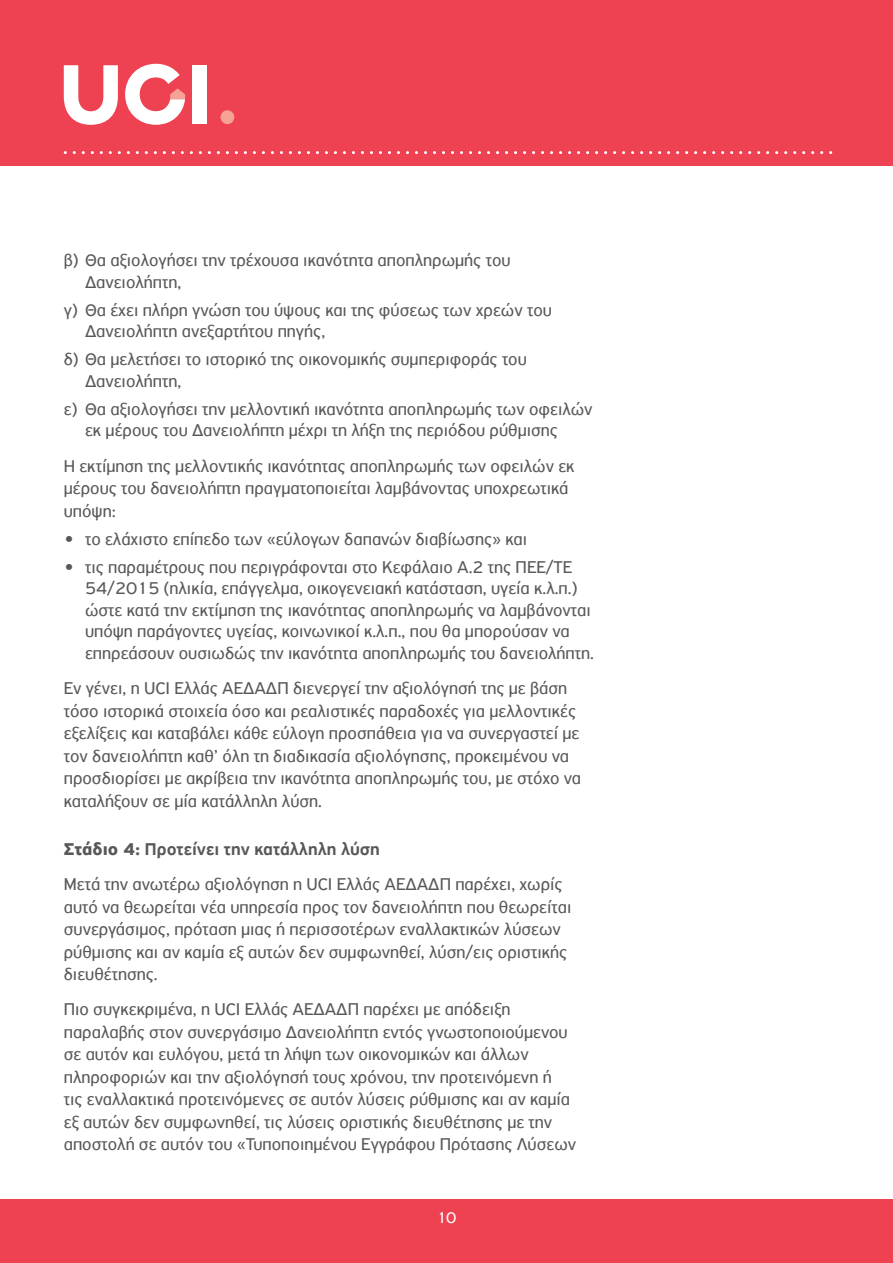
<style>
.page{position:relative;width:893px;height:1263px;background:#fff}
.page>*{position:absolute;margin:0;border:0;box-sizing:border-box;transform-origin:0 0}
.Text{font:18px/22.5px "PF Highway Sans Pro";color:#57585a}
.Bullet_text{font:18px/21.6px "PF Highway Sans Pro";color:#57585a}
.Text-2{font:500 18px "PF Highway Sans Pro";color:#57585a}
.t1{font:16.5px "PF Highway Sans Pro";color:#fff}
.s1{font-family:"GFS Didot"}
.s2{font-weight:700}
</style>
<div class="page">
<div style="left:0;top:0;width:893px;height:166px;background:#ee4252"></div>
<svg style="left:64px;top:151px;width:768px;height:3px"></svg>
<div style="left:0;top:1199px;width:893px;height:64px;background:#ee4252"></div>
<svg style="left:64px;top:65px;width:54px;height:60px"></svg>
<svg style="left:125px;top:64px;width:60px;height:61px"></svg>
<div style="left:192px;top:65px;width:15px;height:59px;background:#fff"></div>
<div style="left:220px;top:110px;width:14px;height:14px;background:#f7a297;border-radius:50%"></div>
<p class="Bullet_text" style="left:85px;top:249px;width:427px;text-indent:-21px">β) Θα αξιολογήσει την τρέχουσα ικανότητα αποπληρωμής του<br>Δανειολήπτη,</p>
<p class="Bullet_text" style="left:85px;top:299px;width:468px;text-indent:-21px">γ) Θα έχει πλήρη γνώση του ύψους και της φύσεως των χρεών του<br>Δανειολήπτη ανεξαρτήτου πηγής,</p>
<p class="Bullet_text" style="left:85px;top:348px;width:443px;text-indent:-21px">δ) Θα μελετήσει το ιστορικό της οικονομικής συμπεριφοράς του<br>Δανειολήπτη,</p>
<p class="Bullet_text" style="left:85px;top:398px;width:509px;text-indent:-21px">ε) Θα αξιολογήσει την μελλοντική ικανότητα αποπληρωμής των οφειλών εκ μέρους του Δανειολήπτη μέχρι τη λήξη της περιόδου ρύθμισης</p>
<p class="Text" style="left:64px;top:454px;width:512px">Η εκτίμηση της μελλοντικής ικανότητας αποπληρωμής των οφειλών εκ μέρους του δανειολήπτη πραγματοποιείται λαμβάνοντας υποχρεωτικά υπόψη:</p>
<p class="Bullet_text" style="left:64px;top:528px;width:465px"><span class="s1">•</span> το ελάχιστο επίπεδο των «εύλογων δαπανών διαβίωσης» και</p>
<p class="Bullet_text" style="left:85px;top:556px;width:510px;text-indent:-21px"><span class="s1">•</span> τις παραμέτρους που περιγράφονται στο Κεφάλαιο Α.2 της ΠΕΕ/ΤΕ 54/2015 (ηλικία, επάγγελμα, οικογενειακή κατάσταση, υγεία κ.λ.π.) ώστε κατά την εκτίμηση της ικανότητας αποπληρωμής να λαμβάνονται υπόψη παράγοντες υγείας, κοινωνικοί κ.λ.π., που θα μπορούσαν να επηρεάσουν ουσιωδώς την ικανότητα αποπληρωμής του δανειολήπτη.</p>
<p class="Text" style="left:64px;top:677px;width:519px">Εν γένει, η UCI Ελλάς ΑΕΔΑΔΠ διενεργεί την αξιολόγησή της με βάση τόσο ιστορικά στοιχεία όσο και ρεαλιστικές παραδοχές για μελλοντικές εξελίξεις και καταβάλει κάθε εύλογη προσπάθεια για να συνεργαστεί με τον δανειολήπτη καθ’ όλη τη διαδικασία αξιολόγησης, προκειμένου να προσδιορίσει με ακρίβεια την ικανότητα αποπληρωμής του, με στόχο να καταλήξουν σε μία κατάλληλη λύση.</p>
<p class="Text-2" style="left:64px;top:838px;width:317px"><span class="s2">Στάδιο 4:</span> Προτείνει την κατάλληλη λύση</p>
<p class="Text" style="left:64px;top:873px;width:509px">Μετά την ανωτέρω αξιολόγηση η UCI Ελλάς ΑΕΔΑΔΠ παρέχει, χωρίς αυτό να θεωρείται νέα υπηρεσία προς τον δανειολήπτη που θεωρείται συνεργάσιμος, πρόταση μιας ή περισσοτέρων εναλλακτικών λύσεων ρύθμισης και αν καμία εξ αυτών δεν συμφωνηθεί, λύση/εις οριστικής διευθέτησης.</p>
<p class="Text" style="left:64px;top:998px;width:514px">Πιο συγκεκριμένα, η UCI Ελλάς ΑΕΔΑΔΠ παρέχει με απόδειξη παραλαβής στον συνεργάσιμο Δανειολήπτη εντός γνωστοποιούμενου σε αυτόν και ευλόγου, μετά τη λήψη των οικονομικών και άλλων πληροφοριών και την αξιολόγησή τους χρόνου, την προτεινόμενη ή<br>τις εναλλακτικά προτεινόμενες σε αυτόν λύσεις ρύθμισης και αν καμία εξ αυτών δεν συμφωνηθεί, τις λύσεις οριστικής διευθέτησης με την αποστολή σε αυτόν του «Τυποποιημένου Εγγράφου Πρότασης Λύσεων</p>
<p class="t1" style="left:437px;top:1208px;width:21px">10</p>
</div>
